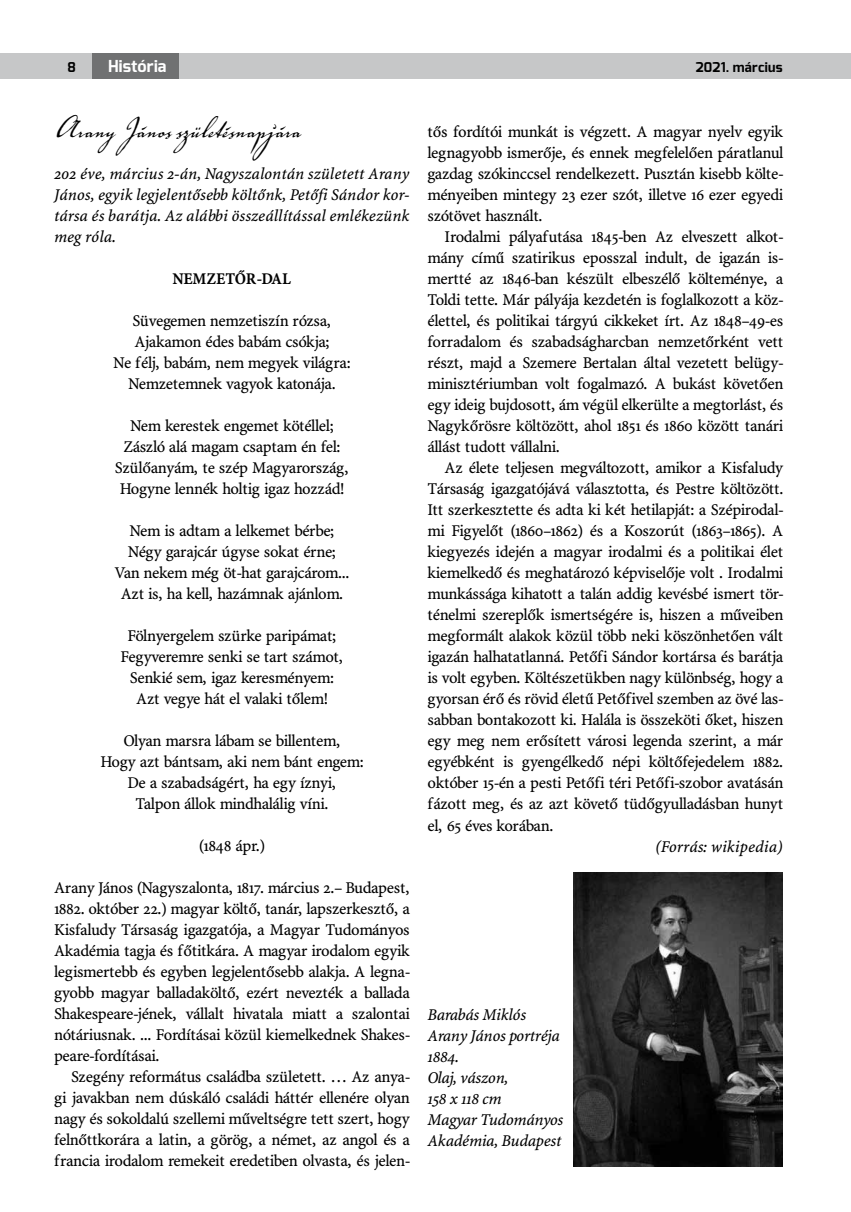
<style>
.page{position:relative;width:851px;height:1212px;background:#fff}
.page>*{position:absolute;margin:0;border:0;box-sizing:border-box;transform-origin:0 0}
.t1{font:42px "Voluta Script Pro";color:#000}
.t2{font:16.5px/21px "Minion PFL";color:#000;text-align:center}
.t3{font:italic 16.5px/21px "Minion PFL";letter-spacing:-.02em;color:#000;text-align:justify}
.t4{font:italic 16.5px "Minion PFL";color:#000}
.t5{font:700 16.5px "Minion PFL";color:#000}
.t6{font:700 16.5px "Exo";letter-spacing:.01em;color:#fff}
.t7{font:700 13.5px "Exo";letter-spacing:.02em;color:#000}
</style>
<div class="page">
<div style="left:0;top:53px;width:850px;height:26px;background:#c6c7c8"></div>
<div style="left:92px;top:53px;width:87px;height:26px;background:#707172"></div>
<img style="left:573px;top:872px;width:209px;height:294px">
<p class="t7" style="left:68px;top:58px;width:10px">8</p>
<p class="t6" style="left:108px;top:55px;width:60px">História</p>
<p class="t7" style="left:695px;top:58px;width:89px">2021. március</p>
<h1 class="t1" style="left:54px;top:98px;width:249px">Arany János születésnapjára</h1>
<p class="t3" style="left:54px;top:164px;width:357px">202 éve, március 2-án, Nagyszalontán született Arany János, egyik legjelentősebb költőnk, Petőfi Sándor kor&shy;társa és barátja. Az alábbi összeállítással emlékezünk meg róla.</p>
<p class="t5" style="left:172px;top:270px;width:120px">NEMZETŐR-DAL</p>
<p class="t2" style="left:113px;top:311px;width:238px">Süvegemen nemzetiszín rózsa,<br>Ajakamon édes babám csókja;<br>Ne félj, babám, nem megyek világra:<br>Nemzetemnek vagyok katonája.</p>
<p class="t2" style="left:115px;top:416px;width:235px">Nem kerestek engemet kötéllel; Zászló alá magam csaptam én fel:<br>Szülőanyám, te szép Magyarország, Hogyne lennék holtig igaz hozzád!</p>
<p class="t2" style="left:114px;top:521px;width:236px">Nem is adtam a lelkemet bérbe;<br>Négy garajcár úgyse sokat érne;<br>Van nekem még öt-hat garajcárom...<br>Azt is, ha kell, hazámnak ajánlom.</p>
<p class="t2" style="left:121px;top:626px;width:224px">Fölnyergelem szürke paripámat;<br>Fegyveremre senki se tart számot,<br>Senkié sem, igaz keresményem:<br>Azt vegye hát el valaki tőlem!</p>
<p class="t2" style="left:100px;top:731px;width:264px">Olyan marsra lábam se billentem,<br>Hogy azt bántsam, aki nem bánt engem:<br>De a szabadságért, ha egy íznyi,<br>Talpon állok mindhalálig víni.</p>
<p class="t2" style="left:199px;top:836px;width:67px">(1848 ápr.)</p>
<p class="t2" style="left:54px;top:878px;width:357px;text-align:justify">Arany János (Nagyszalonta, 1817. március 2.– Budapest, 1882. október 22.) magyar költő, tanár, lapszerkesztő, a Kisfaludy Társaság igazgatója, a Magyar Tudományos Akadémia tagja és főtitkára. A magyar irodalom egyik legismertebb és egyben legjelentősebb alakja. A legna&shy;gyobb magyar balladaköltő, ezért nevezték a ballada Shakespeare-jének, vállalt hivatala miatt a szalontai nótáriusnak. ... Fordításai közül kiemelkednek Shakes&shy;peare-fordításai.</p>
<p class="t2" style="left:54px;top:1067px;width:357px;text-align:justify;text-indent:17px">Szegény református családba született. … Az anya&shy;gi javakban nem dúskáló családi háttér ellenére olyan nagy és sokoldalú szellemi műveltségre tett szert, hogy felnőttkorára a latin, a görög, a német, az angol és a francia irodalom remekeit eredetiben olvasta, és jelen-</p>
<p class="t2" style="left:427px;top:122px;width:357px;text-align:justify">tős fordítói munkát is végzett. A magyar nyelv egyik legnagyobb ismerője, és ennek megfelelően páratlanul gazdag szókinccsel rendelkezett. Pusztán kisebb költe&shy;ményeiben mintegy 23 ezer szót, illetve 16 ezer egyedi szótövet használt.</p>
<p class="t2" style="left:427px;top:227px;width:357px;text-align:justify;text-indent:17px">Irodalmi pályafutása 1845-ben Az elveszett alkot&shy;mány című szatirikus eposszal indult, de igazán is&shy;mertté az 1846-ban készült elbeszélő költeménye, a Toldi tette. Már pályája kezdetén is foglalkozott a köz&shy;élettel, és politikai tárgyú cikkeket írt. Az 1848–49-es forradalom és szabadságharcban nemzetőrként vett részt, majd a Szemere Bertalan által vezetett belügy&shy;minisztériumban volt fogalmazó. A bukást követően egy ideig bujdosott, ám végül elkerülte a megtorlást, és Nagykőrösre költözött, ahol 1851 és 1860 között tanári állást tudott vállalni.</p>
<p class="t2" style="left:427px;top:458px;width:357px;text-align:justify;text-indent:17px">Az élete teljesen megváltozott, amikor a Kisfaludy Társaság igazgatójává választotta, és Pestre költözött.<br>Itt szerkesztette és adta ki két hetilapját: a Szépirodal&shy;mi Figyelőt (1860–1862) és a Koszorút (1863–1865). A kiegyezés idején a magyar irodalmi és a politikai élet kiemelkedő és meghatározó képviselője volt . Irodalmi munkássága kihatott a talán addig kevésbé ismert tör&shy;ténelmi szereplők ismertségére is, hiszen a műveiben megformált alakok közül több neki köszönhetően vált igazán halhatatlanná. Petőfi Sándor kortársa és barátja is volt egyben. Költészetükben nagy különbség, hogy a gyorsan érő és rövid életű Petőfivel szemben az övé las&shy;sabban bontakozott ki. Halála is összeköti őket, hiszen egy meg nem erősített városi legenda szerint, a már egyébként is gyengélkedő népi költőfejedelem 1882. október 15-én a pesti Petőfi téri Petőfi-szobor avatásán fázott meg, és az azt követő tüdőgyulladásban hunyt el, 65 éves korában.</p>
<p class="t4" style="left:655px;top:837px;width:129px">(Forrás: wikipedia)</p>
<p class="t3" style="left:427px;top:1004px;width:137px;text-align:left">Barabás Miklós<br>Arany János portréja<br>1884.<br>Olaj, vászon,<br>158 x 118 cm<br>Magyar Tudományos<br>Akadémia, Budapest</p>
</div>
